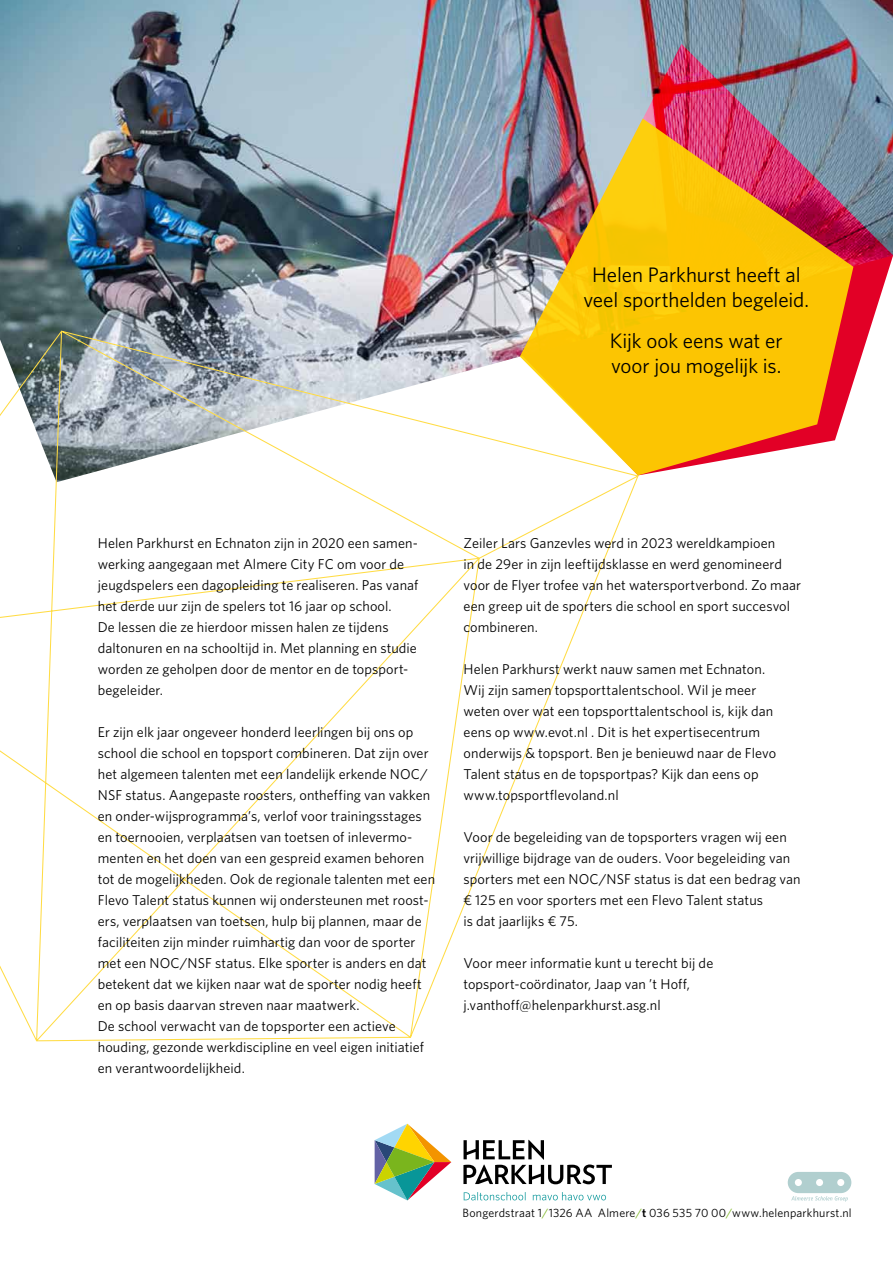
<style>
.page{position:relative;width:893px;height:1263px;background:#fff}
.page>*{position:absolute;margin:0;border:0;box-sizing:border-box;transform-origin:0 0}
.t1{font:21px/25.5px "Whitney";letter-spacing:-.005em;color:#000;text-align:center}
.t2{font:14.25px/21px "Whitney";letter-spacing:.005em;color:#000}
.t3{font:12px "Whitney";letter-spacing:.015em;color:#000}
.s1{color:#7ab51d}
.s2{font-weight:600}
</style>
<div class="page">
<svg style="left:464px;top:1192px;width:62px;height:8px"></svg>
<svg style="left:533px;top:1192px;width:73px;height:8px"></svg>
<svg style="left:463px;top:1140px;width:149px;height:44px"></svg>
<svg style="left:375px;top:1124px;width:76px;height:76px"></svg>
<svg style="left:788px;top:1172px;width:63px;height:30px"></svg>
<img style="left:0;top:0;width:893px;height:476px">
<svg style="left:0;top:330px;width:639px;height:712px"></svg>
<img style="left:521px;top:44px;width:372px;height:431px">
<img style="left:520px;top:119px;width:333px;height:356px">
<h1 class="t1" style="left:583px;top:261px;width:227px">Helen Parkhurst heeft al veel sporthelden begeleid.</h1>
<h1 class="t1" style="left:610px;top:327px;width:174px;text-align:left">Kijk ook eens wat er voor jou mogelijk is.</h1>
<p class="t2" style="left:98px;top:532px;width:322px">Helen Parkhurst en Echnaton zijn in 2020 een samen&shy;werking aangegaan met Almere City FC om voor de jeugdspelers een dagopleiding te realiseren. Pas vanaf het derde uur zijn de spelers tot 16 jaar op school.<br>De lessen die ze hierdoor missen halen ze tijdens daltonuren en na schooltijd in. Met planning en studie worden ze geholpen door de mentor en de topsport&shy;begeleider.</p>
<p class="t2" style="left:98px;top:721px;width:339px">Er zijn elk jaar ongeveer honderd leerlingen bij ons op school die school en topsport combineren. Dat zijn over het algemeen talenten met een landelijk erkende NOC/ NSF status. Aangepaste roosters, ontheffing van vakken en onder-wijsprogramma’s, verlof voor trainingsstages en toernooien, verplaatsen van toetsen of inlevermo&shy;menten en het doen van een gespreid examen behoren tot de mogelijkheden. Ook de regionale talenten met een Flevo Talent status kunnen wij ondersteunen met roost&shy;ers, verplaatsen van toetsen, hulp bij plannen, maar de faciliteiten zijn minder ruimhartig dan voor de sporter met een NOC/NSF status. Elke sporter is anders en dat betekent dat we kijken naar wat de sporter nodig heeft en op basis daarvan streven naar maatwerk.<br>De school verwacht van de topsporter een actieve houding, gezonde werkdiscipline en veel eigen initiatief en verantwoordelijkheid.</p>
<p class="t2" style="left:463px;top:532px;width:339px">Zeiler Lars Ganzevles werd in 2023 wereldkampioen<br>in de 29er in zijn leeftijdsklasse en werd genomineerd voor de Flyer trofee van het watersportverbond. Zo maar een greep uit de sporters die school en sport succesvol combineren.</p>
<p class="t2" style="left:463px;top:658px;width:314px">Helen Parkhurst werkt nauw samen met Echnaton.<br>Wij zijn samen topsporttalentschool. Wil je meer weten over wat een topsporttalentschool is, kijk dan eens op www.evot.nl . Dit is het expertisecentrum onderwijs &amp; topsport. Ben je benieuwd naar de Flevo Talent status en de topsportpas? Kijk dan eens op www.topsportflevoland.nl</p>
<p class="t2" style="left:463px;top:826px;width:339px">Voor de begeleiding van de topsporters vragen wij een vrijwillige bijdrage van de ouders. Voor begeleiding van sporters met een NOC/NSF status is dat een bedrag van ¤ 125 en voor sporters met een Flevo Talent status<br>is dat jaarlijks ¤ 75.</p>
<p class="t2" style="left:463px;top:952px;width:251px">Voor meer informatie kunt u terecht bij de topsport-coördinator, Jaap van ’t Hoff, j.vanthoff@helenparkhurst.asg.nl</p>
<p class="t3" style="left:463px;top:1205px;width:391px">Bongerdstraat 1<span class="s1">/</span>1326 AA Almere<span class="s1">/</span><span class="s2">t</span> 036 535 70 00<span class="s1">/</span>www.helenparkhurst.nl</p>
</div>
